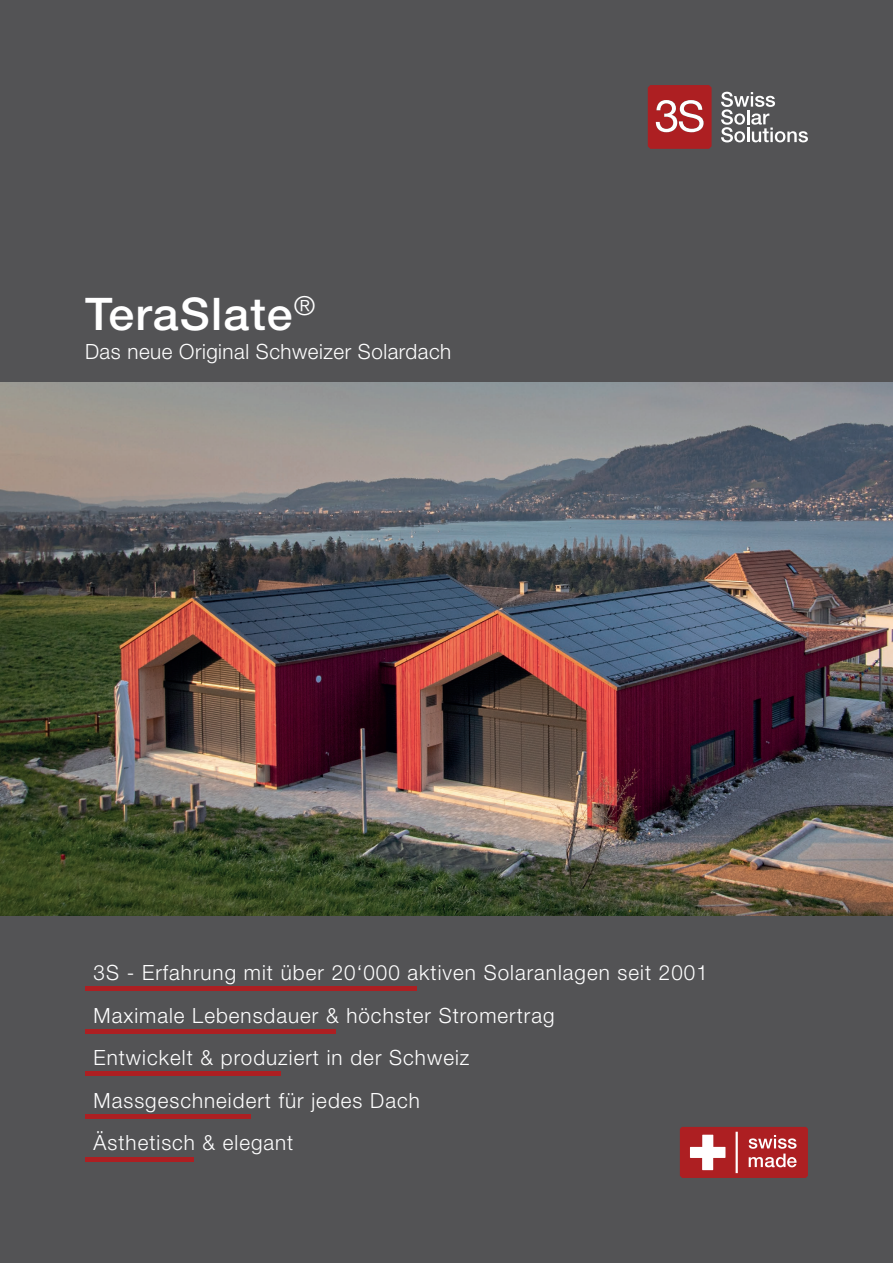
<style>
.page{position:relative;width:893px;height:1263px;background:#535355}
.page>*{position:absolute;margin:0;border:0;box-sizing:border-box;transform-origin:0 0}
.Titel{font:500 45px "Helvetica Neue LT Pro";letter-spacing:.025em;color:#fff}
.Headlines{font:300 21px "Helvetica Neue LT Pro";letter-spacing:.05em;color:#fff}
.Untertitel{font:300 21px "Helvetica Neue LT Pro";letter-spacing:.025em;color:#fff}
</style>
<div class="page">
<img style="left:0;top:383px;width:893px;height:532px">
<svg style="left:721px;top:92px;width:87px;height:50px"></svg>
<svg style="left:648px;top:85px;width:64px;height:64px;background:#b64042"></svg>
<hr style="left:85px;top:1029px;width:251px;height:4px;background:#ad1f22">
<hr style="left:85px;top:1072px;width:196px;height:4px;background:#ad1f22">
<hr style="left:85px;top:1114px;width:166px;height:4px;background:#ad1f22">
<hr style="left:85px;top:987px;width:332px;height:4px;background:#ad1f22">
<hr style="left:85px;top:1157px;width:108px;height:4px;background:#ad1f22">
<svg style="left:680px;top:1127px;width:128px;height:51px;background:#bc494c"></svg>
<p class="Titel" style="left:85px;top:287px;width:232px">TeraSlate<sup>®</sup></p>
<p class="Untertitel" style="left:85px;top:339px;width:368px">Das neue Original Schweizer Solardach</p>
<p class="Headlines" style="left:94px;top:960px;width:616px">3S - Erfahrung mit über 20‘000 aktiven Solaranlagen seit 2001</p>
<p class="Headlines" style="left:94px;top:1002px;width:462px">Maximale Lebensdauer &amp; höchster Stromertrag</p>
<p class="Headlines" style="left:94px;top:1045px;width:377px">Entwickelt &amp; produziert in der Schweiz</p>
<p class="Headlines" style="left:94px;top:1087px;width:328px">Massgeschneidert für jedes Dach</p>
<p class="Headlines" style="left:94px;top:1130px;width:201px">Ästhetisch &amp; elegant</p>
</div>
